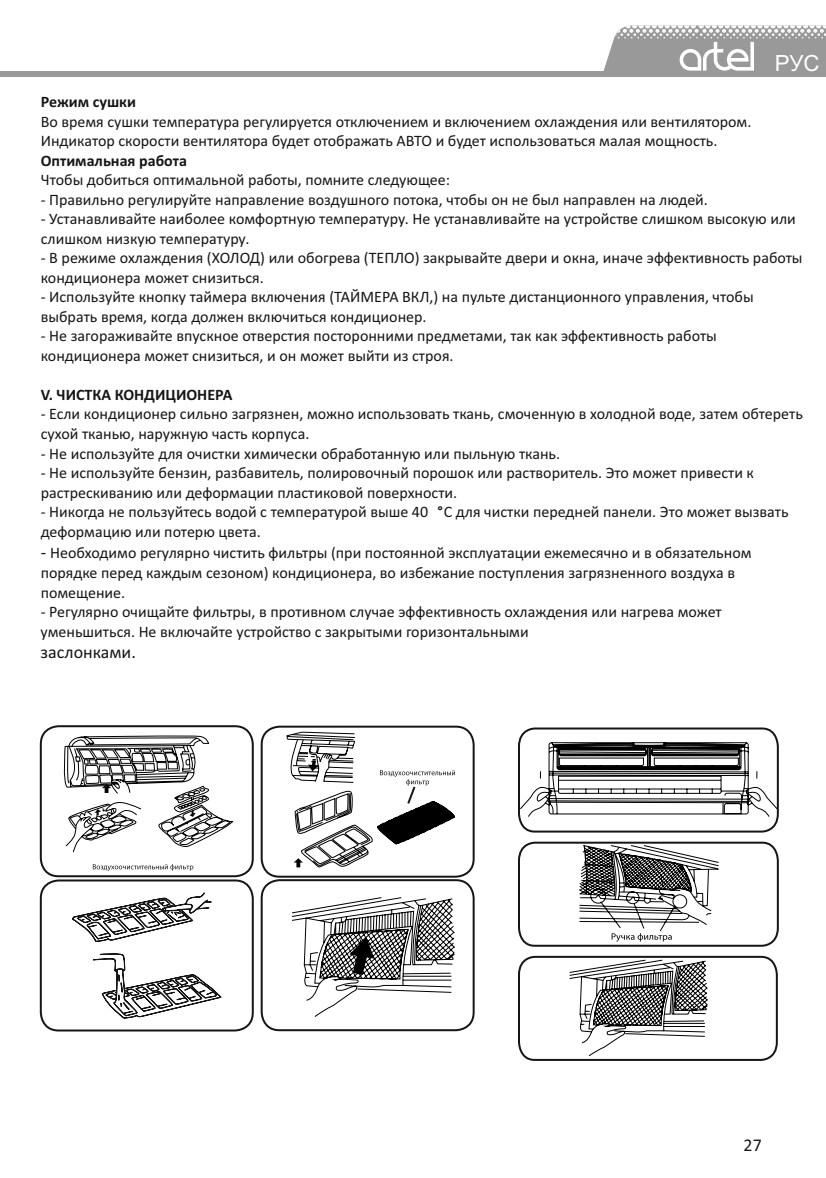
<style>
.page{position:relative;width:826px;height:1178px;background:#fff}
.page>*{position:absolute;margin:0;border:0;box-sizing:border-box;transform-origin:0 0}
.t1{font:22.4px "Arial";color:#fff}
.t2{font:18px "Calibri";color:#151616}
.t3{font:16px/19.6px "Calibri";color:#151616}
.t4{font:700 16px "Calibri";color:#151616}
.s1{font-weight:700}
.s2{font-size:18px}
</style>
<div class="page">
<svg style="left:518px;top:727px;width:261px;height:106px"></svg>
<svg style="left:518px;top:841px;width:261px;height:106px"></svg>
<svg style="left:518px;top:955px;width:260px;height:106px"></svg>
<div style="left:40px;top:879px;width:214px;height:153px;border:2px solid #151616;border-radius:18px"></div>
<div style="left:40px;top:725px;width:214px;height:152px;border:2px solid #151616;border-radius:18px"></div>
<div style="left:261px;top:726px;width:214px;height:152px;border:2px solid #151616;border-radius:18px"></div>
<div style="left:261px;top:879px;width:214px;height:152px;border:2px solid #151616;border-radius:18px"></div>
<svg style="left:93px;top:864px;width:100px;height:7px"></svg>
<svg style="left:63px;top:735px;width:170px;height:118px"></svg>
<svg style="left:287px;top:732px;width:169px;height:136px"></svg>
<svg style="left:292px;top:897px;width:163px;height:120px"></svg>
<svg style="left:72px;top:892px;width:140px;height:50px"></svg>
<svg style="left:92px;top:953px;width:130px;height:66px"></svg>
<div style="left:0;top:71px;width:826px;height:5px;background:#999"></div>
<svg style="left:603px;top:25px;width:223px;height:46px"></svg>
<h1 class="t1" style="left:775px;top:55px;width:46px">РУС</h1>
<p class="t4" style="left:41px;top:95px;width:97px">Режим сушки</p>
<p class="t3" style="left:41px;top:113px;width:712px">Во время сушки температура регулируется отключением и включением охлаждения или вентилятором.<br>Индикатор скорости вентилятора будет отображать АВТО и будет использоваться малая мощность.</p>
<p class="t4" style="left:41px;top:154px;width:148px">Оптимальная работа</p>
<p class="t3" style="left:41px;top:171px;width:411px">Чтобы добиться оптимальной работы, помните следующее:</p>
<p class="t3" style="left:41px;top:191px;width:669px">- Правильно регулируйте направление воздушного потока, чтобы он не был направлен на людей.</p>
<p class="t3" style="left:41px;top:210px;width:757px">- Устанавливайте наиболее комфортную температуру. Не устанавливайте на устройстве слишком высокую или слишком низкую температуру.</p>
<p class="t3" style="left:41px;top:249px;width:763px">- В режиме охлаждения (ХОЛОД) или обогрева (ТЕПЛО) закрывайте двери и окна, иначе эффективность работы кондиционера может снизиться.</p>
<p class="t3" style="left:41px;top:289px;width:714px">- Используйте кнопку таймера включения (ТАЙМЕРА ВКЛ,) на пульте дистанционного управления, чтобы выбрать время, когда должен включиться кондиционер.</p>
<p class="t3" style="left:41px;top:328px;width:678px">- Не загораживайте впускное отверстия посторонними предметами, так как эффективность работы кондиционера может снизиться, и он может выйти из строя.</p>
<p class="t4" style="left:41px;top:388px;width:193px">V. ЧИСТКА КОНДИЦИОНЕРА</p>
<p class="t3" style="left:41px;top:406px;width:764px">- Если кондиционер сильно загрязнен, можно использовать ткань, смоченную в холодной воде, затем обтереть сухой тканью, наружную часть корпуса.</p>
<p class="t3" style="left:41px;top:445px;width:521px">- Не используйте для очистки химически обработанную или пыльную ткань.</p>
<p class="t3" style="left:41px;top:464px;width:715px">- Не используйте бензин, разбавитель, полировочный порошок или растворитель. Это может привести к растрескиванию или деформации пластиковой поверхности.</p>
<p class="t3" style="left:41px;top:503px;width:749px">- Никогда не пользуйтесь водой с температурой выше 40 <span class="s1">°</span>С для чистки передней панели. Это может вызвать деформацию или потерю цвета.</p>
<p class="t3" style="left:41px;top:544px;width:712px"><span class="s2">-</span> Необходимо регулярно чистить фильтры (при постоянной эксплуатации ежемесячно и в обязательном порядке перед каждым сезоном) кондиционера, во избежание поступления загрязненного воздуха в помещение.</p>
<p class="t3" style="left:41px;top:603px;width:683px">- Регулярно очищайте фильтры, в противном случае эффективность охлаждения или нагрева может уменьшиться. Не включайте устройство с закрытыми горизонтальными</p>
<p class="t2" style="left:41px;top:645px;width:97px">заслонками.</p>
<p class="t2" style="left:744px;top:1138px;width:20px">27</p>
</div>
